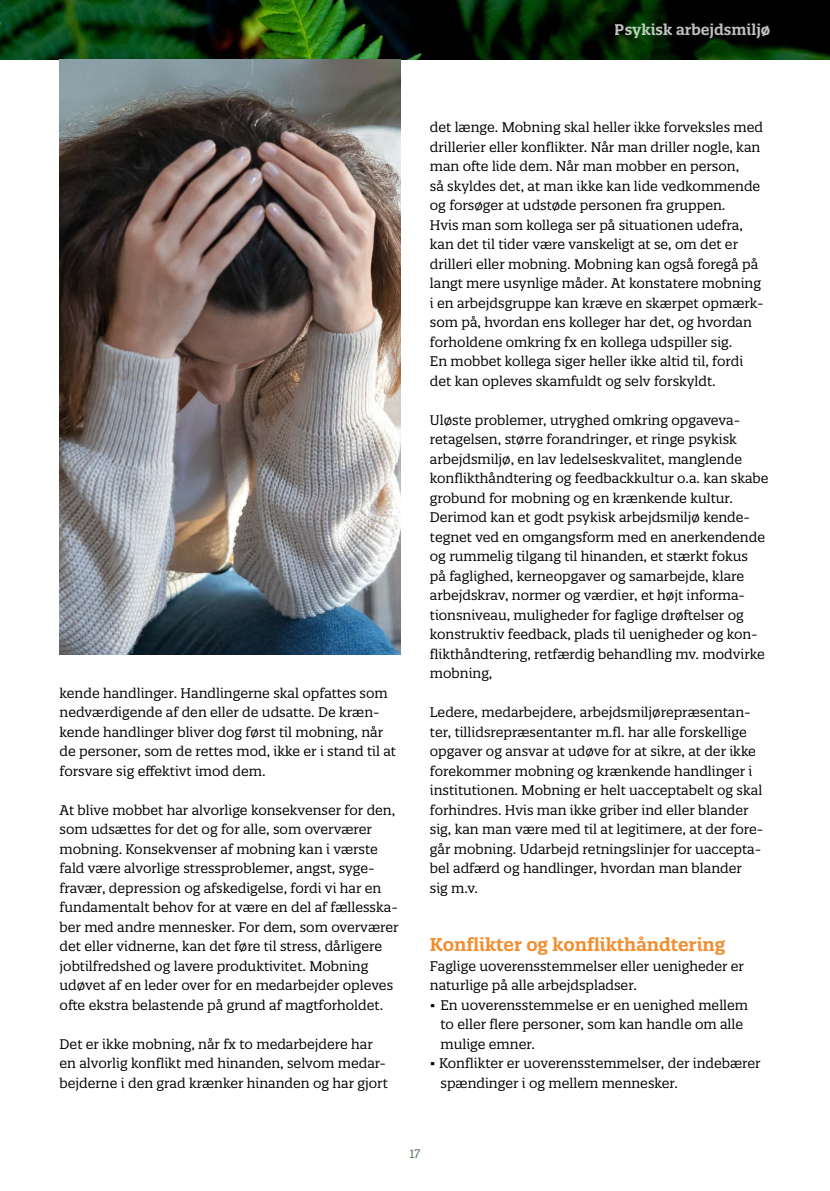
<style>
.page{position:relative;width:830px;height:1191px;background:#fff}
.page>*{position:absolute;margin:0;border:0;box-sizing:border-box;transform-origin:0 0}
.t1{font:600 18px "Quatro Slab";color:#f28d30}
.t2{font:600 15px "Quatro Slab";color:#fff}
.t3{font:13.5px/19.5px "Quatro Slab";color:#000}
.t4{font:12px "Quatro Slab";color:#4e724f}
</style>
<div class="page">
<img style="left:0;top:0;width:829px;height:60px">
<img style="left:60px;top:60px;width:340px;height:595px">
<p class="t2" style="left:614px;top:20px;width:157px">Psykisk arbejdsmiljø</p>
<p class="t3" style="left:60px;top:683px;width:338px">kende handlinger. Handlingerne skal opfattes som nedværdigende af den eller de udsatte. De kræn&shy;kende handlinger bliver dog først til mobning, når de personer, som de rettes mod, ikke er i stand til at forsvare sig effektivt imod dem.</p>
<p class="t3" style="left:60px;top:800px;width:340px">At blive mobbet har alvorlige konsekvenser for den, som udsættes for det og for alle, som overværer mobning. Konsekvenser af mobning kan i værste fald være alvorlige stressproblemer, angst, syge&shy;fravær, depression og afskedigelse, fordi vi har en fundamentalt behov for at være en del af fællesska&shy;ber med andre mennesker. For dem, som overværer det eller vidnerne, kan det føre til stress, dårligere jobtilfredshed og lavere produktivitet. Mobning udøvet af en leder over for en medarbejder opleves ofte ekstra belastende på grund af magtforholdet.</p>
<p class="t3" style="left:60px;top:1034px;width:329px">Det er ikke mobning, når fx to medarbejdere har en alvorlig konflikt med hinanden, selvom medar&shy;bejderne i den grad krænker hinanden og har gjort</p>
<p class="t3" style="left:429px;top:117px;width:335px">det længe. Mobning skal heller ikke forveksles med drillerier eller konflikter. Når man driller nogle, kan man ofte lide dem. Når man mobber en person,<br>så skyldes det, at man ikke kan lide vedkommende og forsøger at udstøde personen fra gruppen.<br>Hvis man som kollega ser på situationen udefra, kan det til tider være vanskeligt at se, om det er drilleri eller mobning. Mobning kan også foregå på langt mere usynlige måder. At konstatere mobning i en arbejdsgruppe kan kræve en skærpet opmærk&shy;som på, hvordan ens kolleger har det, og hvordan forholdene omkring fx en kollega udspiller sig.<br>En mobbet kollega siger heller ikke altid til, fordi det kan opleves skamfuldt og selv forskyldt.</p>
<p class="t3" style="left:429px;top:410px;width:340px">Uløste problemer, utryghed omkring opgaveva&shy;retagelsen, større forandringer, et ringe psykisk arbejdsmiljø, en lav ledelseskvalitet, manglende konflikthåndtering og feedbackkultur o.a. kan skabe grobund for mobning og en krænkende kultur.<br>Derimod kan et godt psykisk arbejdsmiljø kende&shy;tegnet ved en omgangsform med en anerkendende og rummelig tilgang til hinanden, et stærkt fokus<br>på faglighed, kerneopgaver og samarbejde, klare arbejdskrav, normer og værdier, et højt informa&shy;tionsniveau, muligheder for faglige drøftelser og konstruktiv feedback, plads til uenigheder og kon&shy;flikthåndtering, retfærdig behandling mv. modvirke mobning,</p>
<p class="t3" style="left:429px;top:702px;width:335px">Ledere, medarbejdere, arbejdsmiljørepræsentan&shy;ter, tillidsrepræsentanter m.fl. har alle forskellige opgaver og ansvar at udøve for at sikre, at der ikke forekommer mobning og krænkende handlinger i institutionen. Mobning er helt uacceptabelt og skal forhindres. Hvis man ikke griber ind eller blander sig, kan man være med til at legitimere, at der fore&shy;går mobning. Udarbejd retningslinjer for uaccepta&shy;bel adfærd og handlinger, hvordan man blander<br>sig m.v.</p>
<h1 class="t1" style="left:429px;top:933px;width:297px">Konflikter og konflikthåndtering</h1>
<p class="t3" style="left:429px;top:956px;width:315px">Faglige uoverensstemmelser eller uenigheder er naturlige på alle arbejdspladser.</p>
<p class="t3" style="left:440px;top:995px;width:309px;text-indent:-11px">• En uoverensstemmelse er en uenighed mellem to eller flere personer, som kan handle om alle mulige emner.</p>
<p class="t3" style="left:440px;top:1053px;width:321px;text-indent:-11px">• Konflikter er uoverensstemmelser, der indebærer spændinger i og mellem mennesker.</p>
<p class="t4" style="left:409px;top:1145px;width:12px">17</p>
</div>
